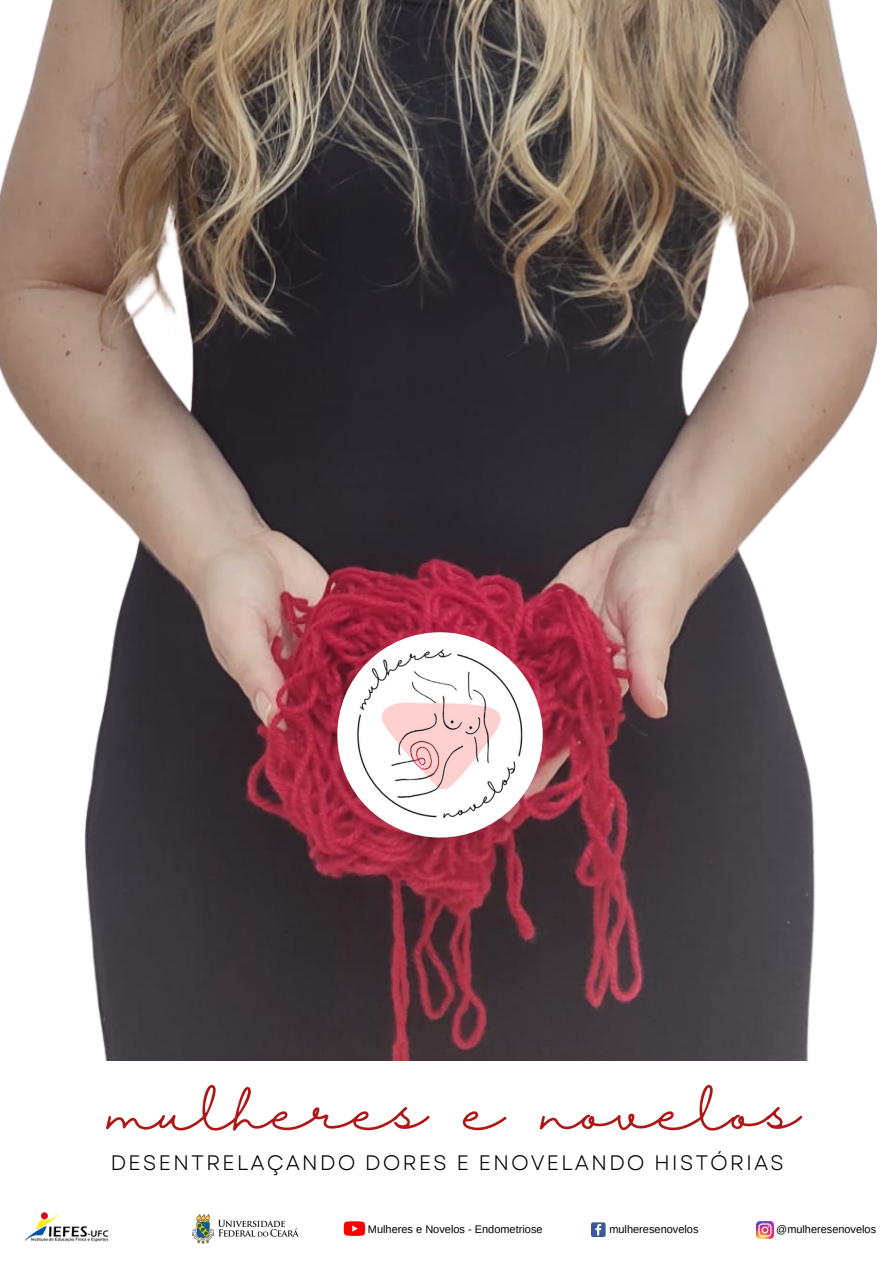
<style>
.page{position:relative;width:894px;height:1264px;background:#fff}
.page>*{position:absolute;margin:0;border:0;box-sizing:border-box;transform-origin:0 0}
.t1{font:50.1px "Halimun";color:#af1717}
.t2{font:20.85px "Garet";letter-spacing:.09em;color:#000}
.t3{font:10.95px "Arimo";color:#000}
</style>
<div class="page">
<img style="left:0;top:0;width:876px;height:1060px">
<img style="left:337px;top:632px;width:205px;height:205px;border-radius:50%">
<img style="left:192px;top:1214px;width:106px;height:29px">
<img style="left:24px;top:1212px;width:85px;height:29px">
<svg style="left:343px;top:1221px;width:22px;height:14px"></svg>
<svg style="left:591px;top:1222px;width:14px;height:14px"></svg>
<img style="left:756px;top:1221px;width:17px;height:17px">
<h1 class="t1" style="left:109px;top:1083px;width:692px">mulheres e novelos</h1>
<h2 class="t2" style="left:110px;top:1147px;width:674px">DESENTRELAÇANDO DORES E ENOVELANDO HISTÓRIAS</h2>
<p class="t3" style="left:368px;top:1222px;width:176px">Mulheres e Novelos - Endometriose</p>
<p class="t3" style="left:609px;top:1222px;width:91px">mulheresenovelos</p>
<p class="t3" style="left:776px;top:1222px;width:101px">@mulheresenovelos</p>
</div>
